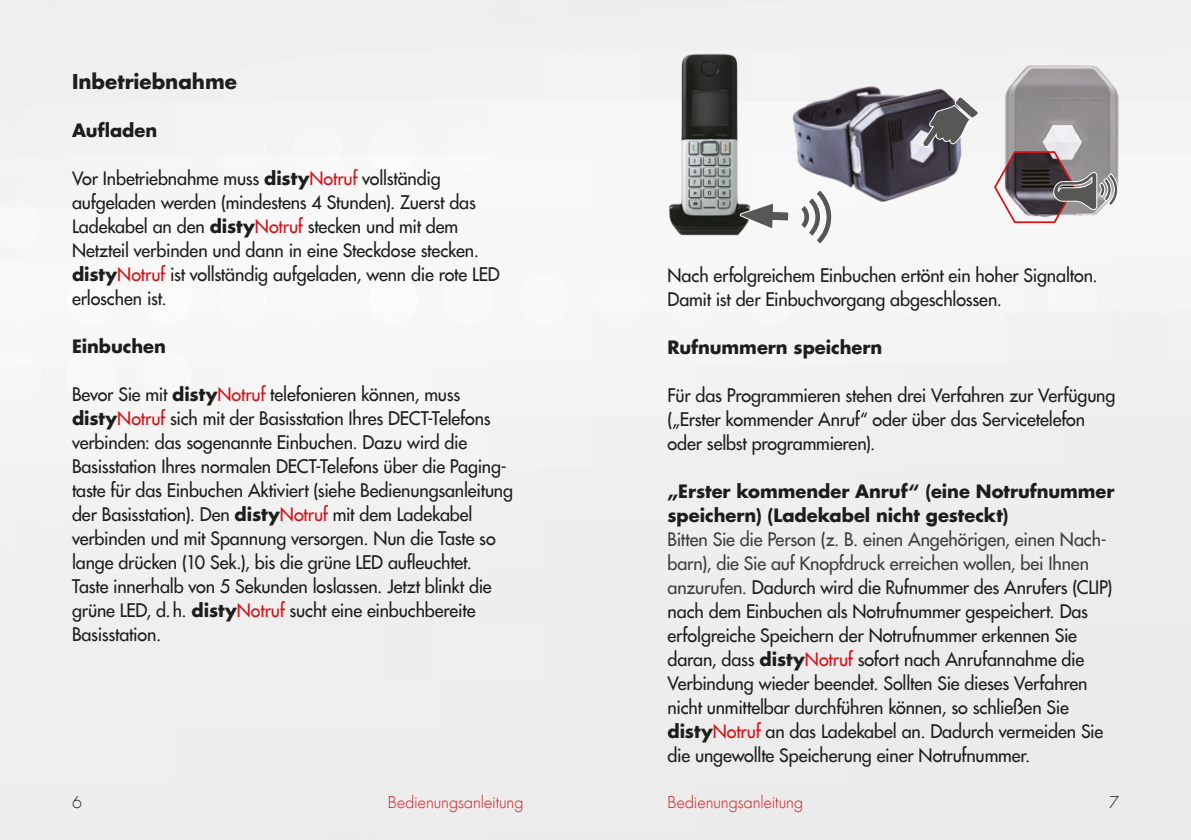
<style>
.page{position:relative;width:1191px;height:840px;background:#fff}
.page>*{position:absolute;margin:0;border:0;box-sizing:border-box;transform-origin:0 0}
.t1{font:700 20px "Futura";color:#1d1d1b}
.t2{font:18px/24px "Futura";letter-spacing:-.005em;color:#1d1d1b}
.t3{font:700 18px/24px "Futura";letter-spacing:-.005em;color:#1d1d1b}
.t4{font:300 16px "Futura";color:#d51318}
.t5{font:300 16px "Futura";color:#1d1d1b}
.s1{font-weight:700}
.s2{color:#d51318}
.s3{color:#3d3d3c}
</style>
<div class="page">
<img style="left:966px;top:52px;width:196px;height:172px">
<img style="left:795px;top:49px;width:202px;height:165px">
<img style="left:623px;top:44px;width:172px;height:221px">
<svg style="left:993px;top:150px;width:125px;height:74px"></svg>
<svg style="left:921px;top:96px;width:57px;height:52px"></svg>
<svg style="left:739px;top:155px;width:51px;height:123px"></svg>
<svg style="left:799px;top:188px;width:33px;height:57px"></svg>
<p class="t1" style="left:72px;top:71px;width:166px">Inbetriebnahme</p>
<p class="t3" style="left:72px;top:119px;width:87px">Aufladen</p>
<p class="t2" style="left:72px;top:167px;width:429px">Vor Inbetriebnahme muss <span class="s1">disty</span><span class="s2">Notruf</span> vollständig aufgeladen werden (mindestens 4 Stunden). Zuerst das Ladekabel an den <span class="s1">disty</span><span class="s2">Notruf</span> stecken und mit dem Netzteil verbinden und dann in eine Steckdose stecken. <span class="s1">disty</span><span class="s2">Notruf</span> ist vollständig aufgeladen, wenn die rote LED erloschen ist.</p>
<p class="t3" style="left:72px;top:335px;width:95px">Einbuchen</p>
<p class="t2" style="left:72px;top:383px;width:443px">Bevor Sie mit <span class="s1">disty</span><span class="s2">Notruf</span> telefonieren können, muss <span class="s1">disty</span><span class="s2">Notruf</span> sich mit der Basisstation Ihres DECT-Telefons verbinden: das sogenannte Einbuchen. Dazu wird die Basisstation Ihres normalen DECT-Telefons über die Paging&shy;taste für das Einbuchen Aktiviert (siehe Bedienungsanleitung der Basisstation). Den <span class="s1">disty</span><span class="s2">Notruf</span> mit dem Ladekabel verbinden und mit Spannung versorgen. Nun die Taste so lange drücken (10 Sek.), bis die grüne LED aufleuchtet.<br>Taste innerhalb von 5 Sekunden loslassen. Jetzt blinkt die grüne LED, d.h. <span class="s1">disty</span><span class="s2">Notruf</span> sucht eine einbuchbereite Basisstation.</p>
<p class="t2" style="left:667px;top:264px;width:432px">Nach erfolgreichem Einbuchen ertönt ein hoher Signalton.<br>Damit ist der Einbuchvorgang abgeschlossen.</p>
<p class="t3" style="left:667px;top:336px;width:216px">Rufnummern speichern</p>
<p class="t2" style="left:667px;top:384px;width:449px">Für das Programmieren stehen drei Verfahren zur Verfügung („Erster kommender Anruf“ oder über das Servicetelefon oder selbst programmieren).</p>
<p class="t3" style="left:667px;top:480px;width:448px">„Erster kommender Anruf“ (eine Notrufnummer speichern) (Ladekabel nicht gesteckt)</p>
<p class="t2" style="left:667px;top:528px;width:446px"><span class="s3">Bitten Sie die Person (z. B. einen Angehörigen, einen Nach&shy;barn), die Sie auf Knopfdruck erreichen wollen, bei Ihnen anzurufen.</span> Dadurch wird die Rufnummer des Anrufers (CLIP) nach dem Einbuchen als Notrufnummer gespeichert. Das erfolgreiche Speichern der Notrufnummer erkennen Sie daran, dass <span class="s1">disty</span><span class="s2">Notruf</span> sofort nach Anrufannahme die Verbindung wieder beendet. Sollten Sie dieses Verfahren nicht unmittelbar durchführen können, so schließen Sie <span class="s1">disty</span><span class="s2">Notruf</span> an das Ladekabel an. Dadurch vermeiden Sie die ungewollte Speicherung einer Notrufnummer.</p>
<p class="t5" style="left:72px;top:793px;width:11px">6</p>
<p class="t4" style="left:388px;top:793px;width:137px">Bedienungsanleitung</p>
<p class="t4" style="left:667px;top:793px;width:137px">Bedienungsanleitung</p>
<p class="t5" style="left:1109px;top:793px;width:11px">7</p>
</div>
